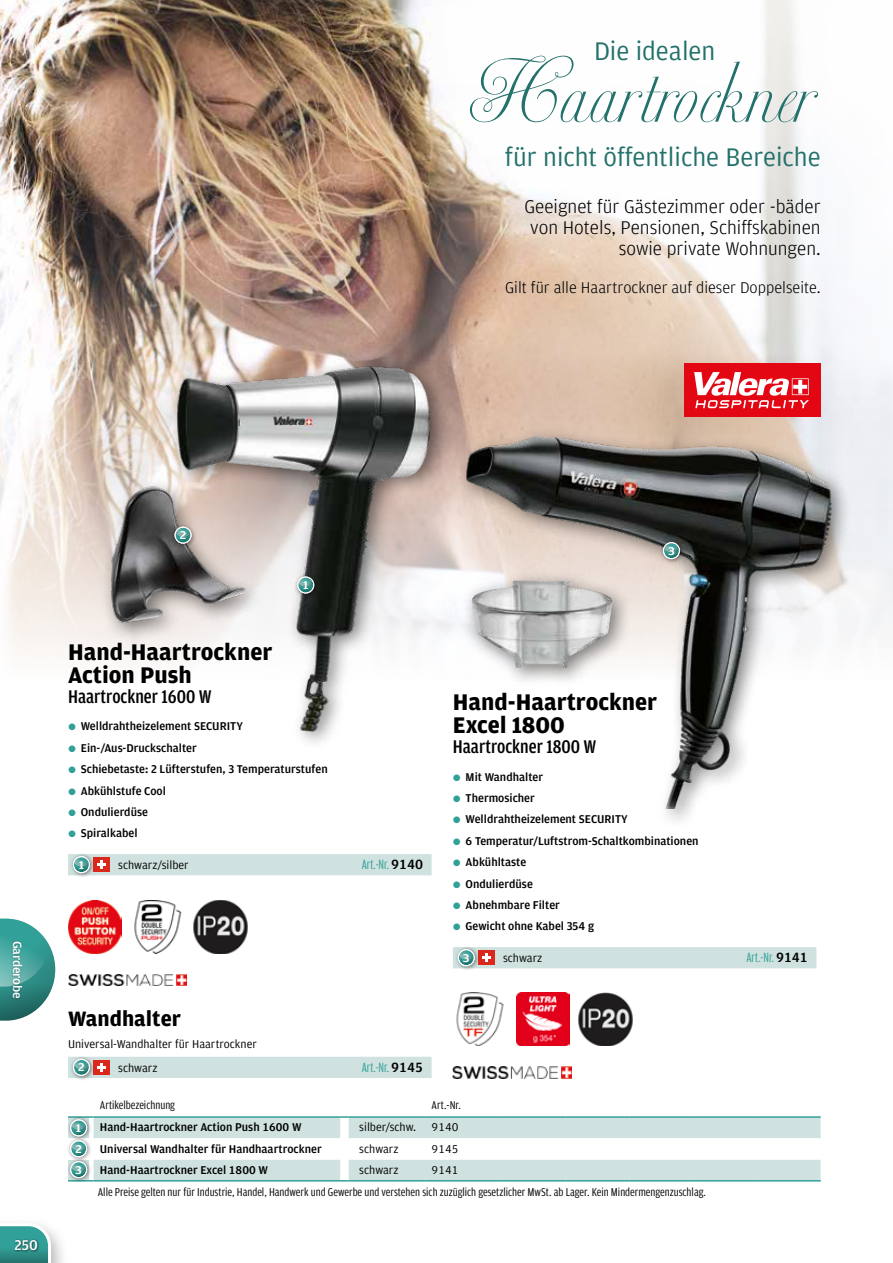
<style>
.page{position:relative;width:893px;height:1263px;background:#fff}
.page>*{position:absolute;margin:0;border:0;box-sizing:border-box;transform-origin:0 0}
.t1{font:60px "Ventura";color:#23716b}
.t2{font:27px "Amplitude";color:#23716b}
.t3{font:700 24px/23.2px "Amplitude";color:#000}
.t4{font:700 22.05px "Amplitude";color:#000}
.t5{font:300 19.5px/21px "Amplitude";color:#000;text-align:right}
.t6{font:500 19.5px "Amplitude Cond";color:#000}
.t7{font:300 16.5px "Amplitude";color:#000}
.t8{font:500 15px "Amplitude";color:#fff}
.t9{font:14.25px "Amplitude Comp";color:#31a098}
.t10{font:500 12.75px "Amplitude";letter-spacing:-.02em;color:#fff;scale:1.06 1}
.t11{font:500 12px "Amplitude";color:#000}
.t12{font:12px "Amplitude Cond TF";color:#000}
.t13{font:500 12px "Amplitude TF";color:#000}
.t14{font:12px "Amplitude";color:#000}
.t15{font:12px "Amplitude TF";color:#000}
.t16{font:500 12px "Amplitude Wide";color:#fff}
.s1{font-family:"Apex New";font-size:12.75px;color:#31a098}
.s2{font-family:"Amplitude TF";font-weight:500;color:#000}
</style>
<div class="page">
<img style="left:0;top:0;width:893px;height:661px">
<div style="left:68px;top:854px;width:364px;height:21px;background:#d0e2e0"></div>
<div style="left:68px;top:1057px;width:364px;height:21px;background:#d0e2e0"></div>
<div style="left:69px;top:852px;width:26px;height:26px;background:#000;opacity:.5"></div>
<svg style="left:73px;top:856px;width:17px;height:17px"></svg>
<div style="left:93px;top:857px;width:17px;height:15px;background:#da291c"></div>
<svg style="left:97px;top:860px;width:9px;height:9px"></svg>
<div style="left:69px;top:1055px;width:26px;height:26px;background:#000;opacity:.5"></div>
<svg style="left:73px;top:1059px;width:17px;height:17px"></svg>
<div style="left:93px;top:1060px;width:17px;height:14px;background:#da291c"></div>
<svg style="left:97px;top:1063px;width:9px;height:9px"></svg>
<div style="left:166px;top:355px;width:286px;height:396px;background:#000;opacity:.5"></div>
<img style="left:162px;top:349px;width:280px;height:382px">
<div style="left:294px;top:573px;width:26px;height:26px;background:#000;opacity:.5"></div>
<svg style="left:297px;top:576px;width:17px;height:17px"></svg>
<div style="left:100px;top:476px;width:166px;height:167px;background:#000;opacity:.5"></div>
<img style="left:95px;top:480px;width:156px;height:151px">
<div style="left:171px;top:523px;width:26px;height:26px;background:#000;opacity:.5"></div>
<svg style="left:175px;top:527px;width:17px;height:17px"></svg>
<div style="left:453px;top:947px;width:363px;height:21px;background:#d0e2e0"></div>
<div style="left:454px;top:945px;width:26px;height:26px;background:#000;opacity:.5"></div>
<svg style="left:458px;top:949px;width:17px;height:17px"></svg>
<div style="left:478px;top:950px;width:17px;height:15px;background:#da291c"></div>
<svg style="left:482px;top:953px;width:8px;height:9px"></svg>
<div style="left:455px;top:425px;width:398px;height:406px;background:#000;opacity:.5"></div>
<img style="left:452px;top:438px;width:395px;height:371px">
<div style="left:460px;top:569px;width:174px;height:121px;background:#000;opacity:.5"></div>
<img style="left:470px;top:580px;width:143px;height:88px">
<div style="left:659px;top:538px;width:26px;height:26px;background:#000;opacity:.5"></div>
<svg style="left:663px;top:542px;width:17px;height:17px"></svg>
<svg style="left:406px;top:0;width:487px;height:438px"></svg>
<img style="left:69px;top:900px;width:53px;height:53px">
<img style="left:134px;top:900px;width:48px;height:53px">
<img style="left:193px;top:900px;width:55px;height:53px">
<img style="left:68px;top:974px;width:118px;height:12px">
<img style="left:456px;top:993px;width:48px;height:53px">
<img style="left:516px;top:993px;width:53px;height:53px">
<img style="left:578px;top:993px;width:55px;height:53px">
<img style="left:453px;top:1067px;width:118px;height:11px">
<div style="left:685px;top:364px;width:136px;height:53px;background:#e30613"></div>
<svg style="left:694px;top:372px;width:115px;height:36px"></svg>
<svg style="left:68px;top:1116px;width:753px;height:66px;background:#79c1bc"></svg>
<div style="left:0;top:1216px;width:70px;height:47px;background:#000;opacity:.3"></div>
<svg style="left:0;top:1223px;width:51px;height:40px"></svg>
<div style="left:14px;top:1238px;width:26px;height:14px;background:#000;opacity:.7"></div>
<svg style="left:0;top:918px;width:55px;height:103px"></svg>
<div style="left:11px;top:940px;width:13px;height:60px;background:#000;opacity:.3"></div>
<div style="left:68px;top:1117px;width:753px;height:21px;background:#d0e2e0"></div>
<div style="left:68px;top:1138px;width:753px;height:22px;background:#fff"></div>
<div style="left:68px;top:1160px;width:753px;height:21px;background:#d0e2e0"></div>
<h2 class="t2" style="left:594px;top:34px;width:123px">Die idealen</h2>
<h1 class="t1" style="left:470px;top:66px;width:347px">Haartrockner</h1>
<h2 class="t2" style="left:505px;top:140px;width:317px">für nicht öffentliche Bereiche</h2>
<h3 class="t5" style="left:524px;top:196px;width:298px">Geeignet für Gästezimmer oder -bäder von Hotels, Pensionen, Schiffskabinen sowie private Wohnungen.</h3>
<h3 class="t7" style="left:505px;top:277px;width:317px">Gilt für alle Haartrockner auf dieser Doppelseite.</h3>
<p class="t10" style="left:25px;top:941px;width:56px;rotate:90deg">Garderobe</p>
<p class="t8" style="left:15px;top:1235px;width:25px">250</p>
<p class="t16" style="left:180px;top:527px;width:8px">2</p>
<p class="t16" style="left:303px;top:577px;width:7px">1</p>
<h3 class="t3" style="left:68px;top:640px;width:206px">Hand-Haartrockner<br>Action Push</h3>
<h3 class="t6" style="left:68px;top:684px;width:145px">Haartrockner 1600 W</h3>
<p class="t11" style="left:68px;top:719px;width:176px"><span class="s1">○</span> Welldrahtheizelement SECURITY</p>
<p class="t11" style="left:68px;top:740px;width:130px"><span class="s1">○</span> Ein-/Aus-Druckschalter</p>
<p class="t11" style="left:68px;top:762px;width:261px"><span class="s1">○</span> Schiebetaste: 2 Lüfterstufen, 3 Temperaturstufen</p>
<p class="t11" style="left:68px;top:783px;width:99px"><span class="s1">○</span> Abkühlstufe Cool</p>
<p class="t11" style="left:68px;top:804px;width:81px"><span class="s1">○</span> Ondulierdüse</p>
<p class="t11" style="left:68px;top:826px;width:71px"><span class="s1">○</span> Spiralkabel</p>
<p class="t16" style="left:79px;top:857px;width:7px">1</p>
<p class="t14" style="left:118px;top:858px;width:72px">schwarz/silber</p>
<p class="t9" style="left:362px;top:856px;width:63px">Art.-Nr. <span class="s2">9140</span></p>
<h3 class="t4" style="left:68px;top:1005px;width:114px">Wandhalter</h3>
<p class="t14" style="left:68px;top:1037px;width:190px">Universal-Wandhalter für Haartrockner</p>
<p class="t16" style="left:78px;top:1060px;width:8px">2</p>
<p class="t14" style="left:118px;top:1060px;width:41px">schwarz</p>
<p class="t9" style="left:362px;top:1058px;width:63px">Art.-Nr. <span class="s2">9145</span></p>
<p class="t16" style="left:668px;top:543px;width:8px">3</p>
<h3 class="t3" style="left:453px;top:690px;width:206px">Hand-Haartrockner<br>Excel 1800</h3>
<h3 class="t6" style="left:453px;top:734px;width:145px">Haartrockner 1800 W</h3>
<p class="t11" style="left:453px;top:769px;width:92px"><span class="s1">○</span> Mit Wandhalter</p>
<p class="t11" style="left:453px;top:790px;width:83px"><span class="s1">○</span> Thermosicher</p>
<p class="t11" style="left:453px;top:812px;width:176px"><span class="s1">○</span> Welldrahtheizelement SECURITY</p>
<p class="t11" style="left:453px;top:833px;width:247px"><span class="s1">○</span> 6 Temperatur/Luftstrom-Schaltkombinationen</p>
<p class="t11" style="left:453px;top:855px;width:75px"><span class="s1">○</span> Abkühltaste</p>
<p class="t11" style="left:453px;top:876px;width:81px"><span class="s1">○</span> Ondulierdüse</p>
<p class="t11" style="left:453px;top:897px;width:109px"><span class="s1">○</span> Abnehmbare Filter</p>
<p class="t11" style="left:453px;top:919px;width:143px"><span class="s1">○</span> Gewicht ohne Kabel 354 g</p>
<p class="t16" style="left:463px;top:950px;width:8px">3</p>
<p class="t14" style="left:503px;top:951px;width:41px">schwarz</p>
<p class="t9" style="left:746px;top:949px;width:63px">Art.-Nr. <span class="s2">9141</span></p>
<p class="t12" style="left:100px;top:1097px;width:77px">Artikelbezeichnung</p>
<p class="t12" style="left:432px;top:1097px;width:31px">Art.-Nr.</p>
<p class="t16" style="left:76px;top:1120px;width:7px">1</p>
<p class="t13" style="left:100px;top:1120px;width:203px">Hand-Haartrockner Action Push 1600 W</p>
<p class="t15" style="left:359px;top:1120px;width:58px">silber/schw.</p>
<p class="t15" style="left:432px;top:1120px;width:28px">9140</p>
<p class="t16" style="left:75px;top:1141px;width:8px">2</p>
<p class="t13" style="left:100px;top:1141px;width:223px">Universal Wandhalter für Handhaartrockner</p>
<p class="t15" style="left:359px;top:1141px;width:41px">schwarz</p>
<p class="t15" style="left:432px;top:1141px;width:28px">9145</p>
<p class="t16" style="left:75px;top:1162px;width:8px">3</p>
<p class="t13" style="left:100px;top:1162px;width:170px">Hand-Haartrockner Excel 1800 W</p>
<p class="t15" style="left:359px;top:1162px;width:41px">schwarz</p>
<p class="t15" style="left:432px;top:1162px;width:28px">9141</p>
<p class="t12" style="left:98px;top:1184px;width:610px">Alle Preise gelten nur für Industrie, Handel, Handwerk und Gewerbe und verstehen sich zuzüglich gesetzlicher MwSt. ab Lager. Kein Mindermengenzuschlag.</p>
</div>
